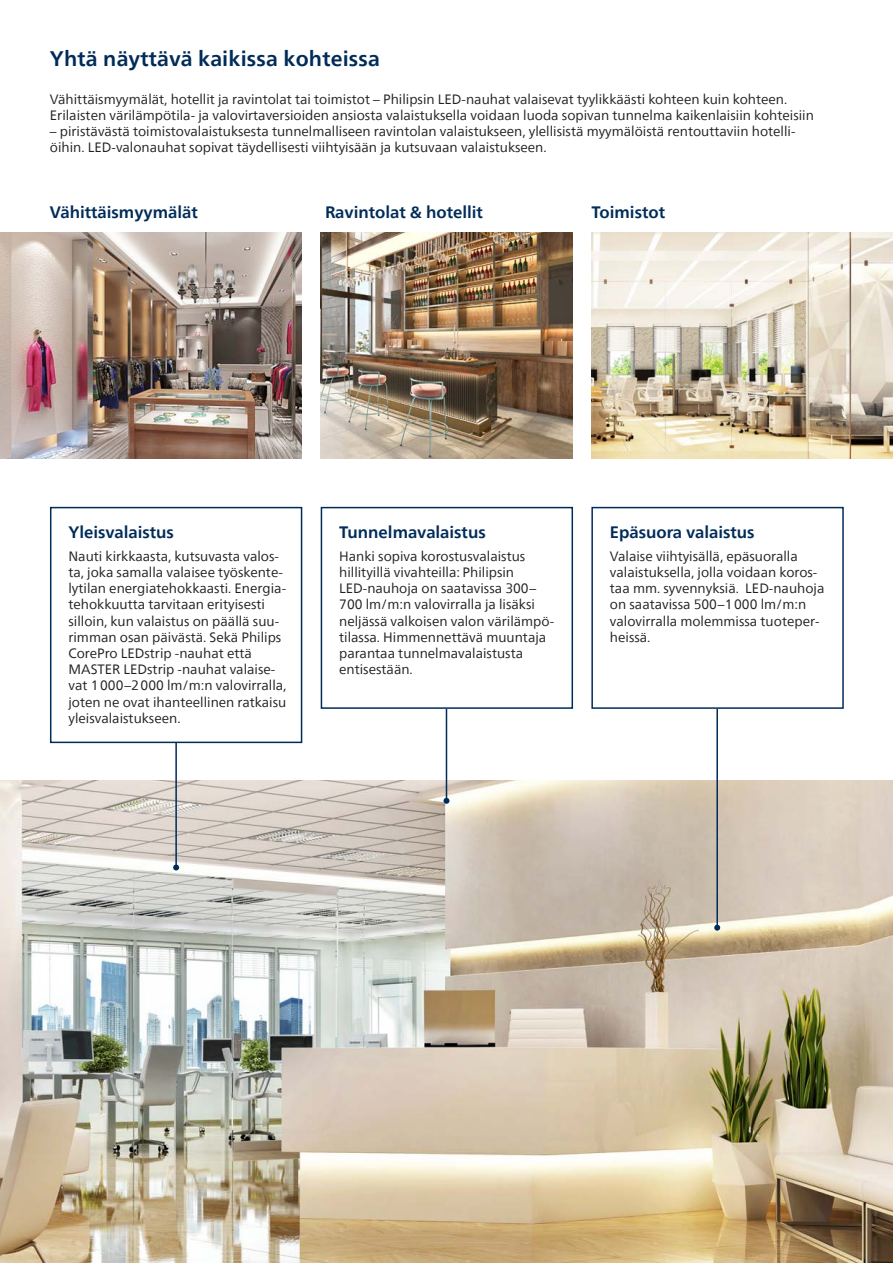
<style>
.page{position:relative;width:893px;height:1263px;background:#fff}
.page>*{position:absolute;margin:0;border:0;box-sizing:border-box;transform-origin:0 0}
.Absatzstil25{font:700 21px "Neue Frutiger World";letter-spacing:.01em;color:#002c59}
.Absatzstil1{font:700 16.5px "Neue Frutiger World";color:#002c59}
.Absatzstil1-2{font:13.5px/16.2px "Neue Frutiger World";color:#231f20}
</style>
<div class="page">
<img style="left:0;top:780px;width:893px;height:483px">
<hr style="left:175px;top:709px;width:2px;height:158px;background:#002c59">
<hr style="left:716px;top:709px;width:2px;height:219px;background:#002c59">
<hr style="left:446px;top:709px;width:1px;height:92px;background:#002c59">
<svg style="left:173px;top:864px;width:6px;height:6px"></svg>
<svg style="left:714px;top:925px;width:6px;height:6px"></svg>
<svg style="left:443px;top:798px;width:6px;height:6px"></svg>
<img style="left:0;top:233px;width:302px;height:225px">
<img style="left:591px;top:233px;width:302px;height:225px">
<img style="left:321px;top:233px;width:251px;height:225px">
<div style="left:51px;top:508px;width:251px;height:234px;background:#fff"></div>
<div style="left:50px;top:507px;width:252px;height:236px;border:2px solid #002c59"></div>
<div style="left:321px;top:507px;width:252px;height:202px;border:2px solid #002c59"></div>
<div style="left:591px;top:507px;width:253px;height:202px;border:2px solid #002c59"></div>
<p class="Absatzstil25" style="left:50px;top:40px;width:331px">Yhtä näyttävä kaikissa kohteissa</p>
<p class="Absatzstil1-2" style="left:50px;top:91px;width:765px">Vähittäismyymälät, hotellit ja ravintolat tai toimistot – Philipsin LED-nauhat valaisevat tyylikkäästi kohteen kuin kohteen.<br>Erilaisten värilämpötila- ja valovirtaversioiden ansiosta valaistuksella voidaan luoda sopivan tunnelma kaikenlaisiin kohteisiin</p>
<p class="Absatzstil1-2" style="left:50px;top:124px;width:746px">– piristävästä toimistovalaistuksesta tunnelmalliseen ravintolan valaistukseen, ylellisistä myymälöistä rentouttaviin hotelli&shy;öihin. LED-valonauhat sopivat täydellisesti viihtyisään ja kutsuvaan valaistukseen.</p>
<p class="Absatzstil1" style="left:50px;top:198px;width:149px">Vähittäismyymälät</p>
<p class="Absatzstil1" style="left:325px;top:198px;width:159px">Ravintolat &amp; hotellit</p>
<p class="Absatzstil1" style="left:591px;top:198px;width:75px">Toimistot</p>
<p class="Absatzstil1" style="left:68px;top:518px;width:107px">Yleisvalaistus</p>
<p class="Absatzstil1-2" style="left:68px;top:548px;width:219px">Nauti kirkkaasta, kutsuvasta valos&shy;ta, joka samalla valaisee työskente-- lytilan energiatehokkaasti. Energia-- tehokkuutta tarvitaan erityisesti silloin, kun valaistus on päällä suu&shy;rimman osan päivästä. Sekä Philips CorePro LEDstrip -nauhat että MASTER LEDstrip -nauhat valaise&shy;vat 1000–2000 lm/m:n valovirralla, joten ne ovat ihanteellinen ratkaisu yleisvalaistukseen.</p>
<p class="Absatzstil1" style="left:339px;top:518px;width:148px">Tunnelmavalaistus</p>
<p class="Absatzstil1-2" style="left:339px;top:548px;width:216px">Hanki sopiva korostusvalaistus hillityillä vivahteilla: Philipsin<br>LED-nauhoja on saatavissa 300–<br>700 lm/m:n valovirralla ja lisäksi neljässä valkoisen valon värilämpö&shy;tilassa. Himmennettävä muuntaja parantaa tunnelmavalaistusta entisestään.</p>
<p class="Absatzstil1" style="left:610px;top:518px;width:146px">Epäsuora valaistus</p>
<p class="Absatzstil1-2" style="left:610px;top:548px;width:216px">Valaise viihtyisällä, epäsuoralla valaistuksella, jolla voidaan koros&shy;taa mm. syvennyksiä. LED-nauhoja on saatavissa 500–1000 lm/m:n valovirralla molemmissa tuoteper&shy;heissä.</p>
</div>
